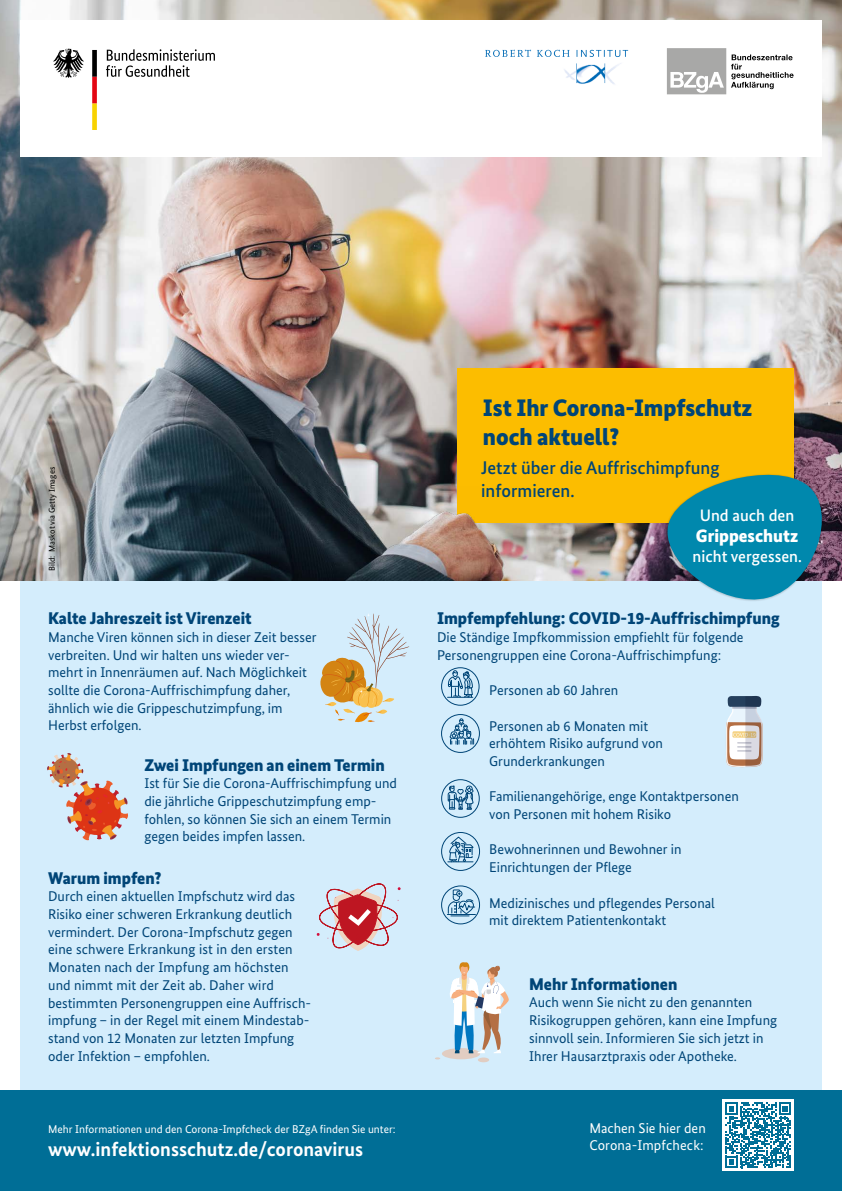
<style>
.page{position:relative;width:842px;height:1191px;background:#fff}
.page>*{position:absolute;margin:0;border:0;box-sizing:border-box;transform-origin:0 0}
.H1_Titel{font:900 23.9px/28.5px "Bundes Sans";color:#004577}
.P_-_Fließtext{font:700 19.8px "Bundes Sans";color:#fff}
.H2_-_Subline{font:500 18.4px/23px "Bundes Sans";color:#004577}
.H2_-_Subline-2{font:900 18px "Bundes Sans";color:#fff}
.H3_-_Überschrift{font:900 17px "Bundes Sans";color:#004577}
.H2_-_Subline-3{font:500 16.6px "Bundes Sans";color:#fff}
.P_-_Fließtext-2{font:14.1px/17.7px "Bundes Sans";color:#004577}
.P_-_Fließtext-3{font:14.1px/17px "Bundes Sans";color:#fff}
.P_-_Fließtext-4{font:11.3px "Bundes Sans";color:#fff}
.t1{font:8.5px "Bundes Sans";color:#000}
</style>
<div class="page">
<div style="left:0;top:1090px;width:842px;height:101px;background:#006e96"></div>
<div style="left:20px;top:517px;width:802px;height:573px;background:#d4edfc"></div>
<img style="left:0;top:0;width:842px;height:581px">
<div style="left:441px;top:667px;width:38px;height:38px;border:1px solid #004577;border-radius:50%"></div>
<svg style="left:447px;top:670px;width:26px;height:28px"></svg>
<svg style="left:450px;top:718px;width:24px;height:26px"></svg>
<div style="left:441px;top:714px;width:39px;height:38px;border:1px solid #004577;border-radius:50%"></div>
<svg style="left:448px;top:785px;width:25px;height:24px"></svg>
<div style="left:441px;top:779px;width:38px;height:38px;border:1px solid #004577;border-radius:50%"></div>
<svg style="left:448px;top:836px;width:26px;height:26px"></svg>
<div style="left:441px;top:832px;width:39px;height:38px;border:1px solid #004577;border-radius:50%"></div>
<svg style="left:447px;top:889px;width:28px;height:27px"></svg>
<div style="left:441px;top:885px;width:39px;height:39px;border:1px solid #004577;border-radius:50%"></div>
<div style="left:723px;top:1099px;width:71px;height:72px;background:#fff"></div>
<svg style="left:725px;top:1102px;width:66px;height:66px"></svg>
<svg style="left:320px;top:613px;width:89px;height:110px"></svg>
<svg style="left:47px;top:753px;width:81px;height:88px"></svg>
<svg style="left:317px;top:883px;width:84px;height:67px"></svg>
<svg style="left:726px;top:696px;width:37px;height:71px;background:#bdb7b4"></svg>
<div style="left:442px;top:1048px;width:38px;height:11px;background:#e1cdc2;border-radius:50%"></div>
<svg style="left:448px;top:962px;width:61px;height:91px"></svg>
<div style="left:478px;top:1057px;width:11px;height:5px;background:#e1cdc2;border-radius:50%"></div>
<div style="left:458px;top:369px;width:336px;height:154px;background:#fcbd00"></div>
<svg style="left:656px;top:460px;width:184px;height:141px"></svg>
<div style="left:20px;top:20px;width:802px;height:136px;background:#fff"></div>
<svg style="left:106px;top:49px;width:109px;height:28px"></svg>
<svg style="left:53px;top:49px;width:31px;height:29px"></svg>
<svg style="left:92px;top:50px;width:5px;height:80px"></svg>
<div style="left:664px;top:45px;width:65px;height:52px;background:linear-gradient(to right,#fefefe,#fff)"></div>
<svg style="left:667px;top:48px;width:127px;height:46px"></svg>
<svg style="left:485px;top:50px;width:143px;height:7px"></svg>
<img style="left:564px;top:63px;width:57px;height:21px">
<img style="left:72px;top:486px;width:457px;height:95px">
<p class="t1" style="left:47px;top:571px;width:106px;rotate:-90deg">Bild: Maskot via Getty Images</p>
<h3 class="H3_-_Überschrift" style="left:48px;top:608px;width:205px">Kalte Jahreszeit ist Virenzeit</h3>
<p class="P_-_Fließtext-2" style="left:48px;top:628px;width:270px">Manche Viren können sich in dieser Zeit besser verbreiten. Und wir halten uns wieder ver&shy;mehrt in Innenräumen auf. Nach Möglichkeit sollte die Corona-Auffrischimpfung daher, ähnlich wie die Grippeschutzimpfung, im Herbst erfolgen.</p>
<h3 class="H3_-_Überschrift" style="left:144px;top:754px;width:242px">Zwei Impfungen an einem Termin</h3>
<p class="P_-_Fließtext-2" style="left:144px;top:774px;width:254px">Ist für Sie die Corona-Auffrischimpfung und die jährliche Grippeschutzimpfung emp&shy;fohlen, so können Sie sich an einem Termin gegen beides impfen lassen.</p>
<h3 class="H3_-_Überschrift" style="left:48px;top:867px;width:115px">Warum impfen?</h3>
<p class="P_-_Fließtext-2" style="left:48px;top:887px;width:263px">Durch einen aktuellen Impfschutz wird das Risiko einer schweren Erkrankung deutlich vermindert. Der Corona-Impfschutz gegen eine schwere Erkrankung ist in den ersten Monaten nach der Impfung am höchsten und nimmt mit der Zeit ab. Daher wird bestimmten Personengruppen eine Auffrisch&shy;impfung – in der Regel mit einem Mindestab&shy;stand von 12 Monaten zur letzten Impfung oder Infektion – empfohlen.</p>
<h1 class="H1_Titel" style="left:483px;top:394px;width:271px">Ist Ihr Corona-Impfschutz noch aktuell?</h1>
<h2 class="H2_-_Subline" style="left:481px;top:456px;width:240px">Jetzt über die Auffrischimpfung informieren.</h2>
<h2 class="H2_-_Subline-3" style="left:700px;top:505px;width:96px">Und auch den</h2>
<h2 class="H2_-_Subline-2" style="left:696px;top:525px;width:104px">Grippeschutz</h2>
<h2 class="H2_-_Subline-3" style="left:692px;top:547px;width:111px">nicht vergessen.</h2>
<h3 class="H3_-_Überschrift" style="left:437px;top:608px;width:344px">Impfempfehlung: COVID-19-Auffrischimpfung</h3>
<p class="P_-_Fließtext-2" style="left:437px;top:628px;width:308px">Die Ständige Impfkommission empfiehlt für folgende<br>Personengruppen eine Corona-Auffrischimpfung:</p>
<p class="P_-_Fließtext-2" style="left:489px;top:681px;width:131px">Personen ab 60 Jahren</p>
<p class="P_-_Fließtext-2" style="left:489px;top:717px;width:175px">Personen ab 6 Monaten mit erhöhtem Risiko aufgrund von<br>Grunderkrankungen</p>
<p class="P_-_Fließtext-2" style="left:489px;top:787px;width:251px">Familienangehörige, enge Kontaktpersonen von Personen mit hohem Risiko</p>
<p class="P_-_Fließtext-2" style="left:489px;top:841px;width:194px">Bewohnerinnen und Bewohner in<br>Einrichtungen der Pflege</p>
<p class="P_-_Fließtext-2" style="left:489px;top:894px;width:227px">Medizinisches und pflegendes Personal mit direktem Patientenkontakt</p>
<h3 class="H3_-_Überschrift" style="left:529px;top:973px;width:150px">Mehr Informationen</h3>
<p class="P_-_Fließtext-2" style="left:529px;top:993px;width:249px">Auch wenn Sie nicht zu den genannten Risikogruppen gehören, kann eine Impfung sinnvoll sein. Informieren Sie sich jetzt in Ihrer Hausarztpraxis oder Apotheke.</p>
<p class="P_-_Fließtext-4" style="left:48px;top:1122px;width:349px">Mehr Informationen und den Corona-Impfcheck der BZgA finden Sie unter:</p>
<p class="P_-_Fließtext-3" style="left:589px;top:1119px;width:118px">Machen Sie hier den<br>Corona-Impfcheck:</p>
<p class="P_-_Fließtext" style="left:48px;top:1137px;width:317px">www.infektionsschutz.de/coronavirus</p>
</div>
